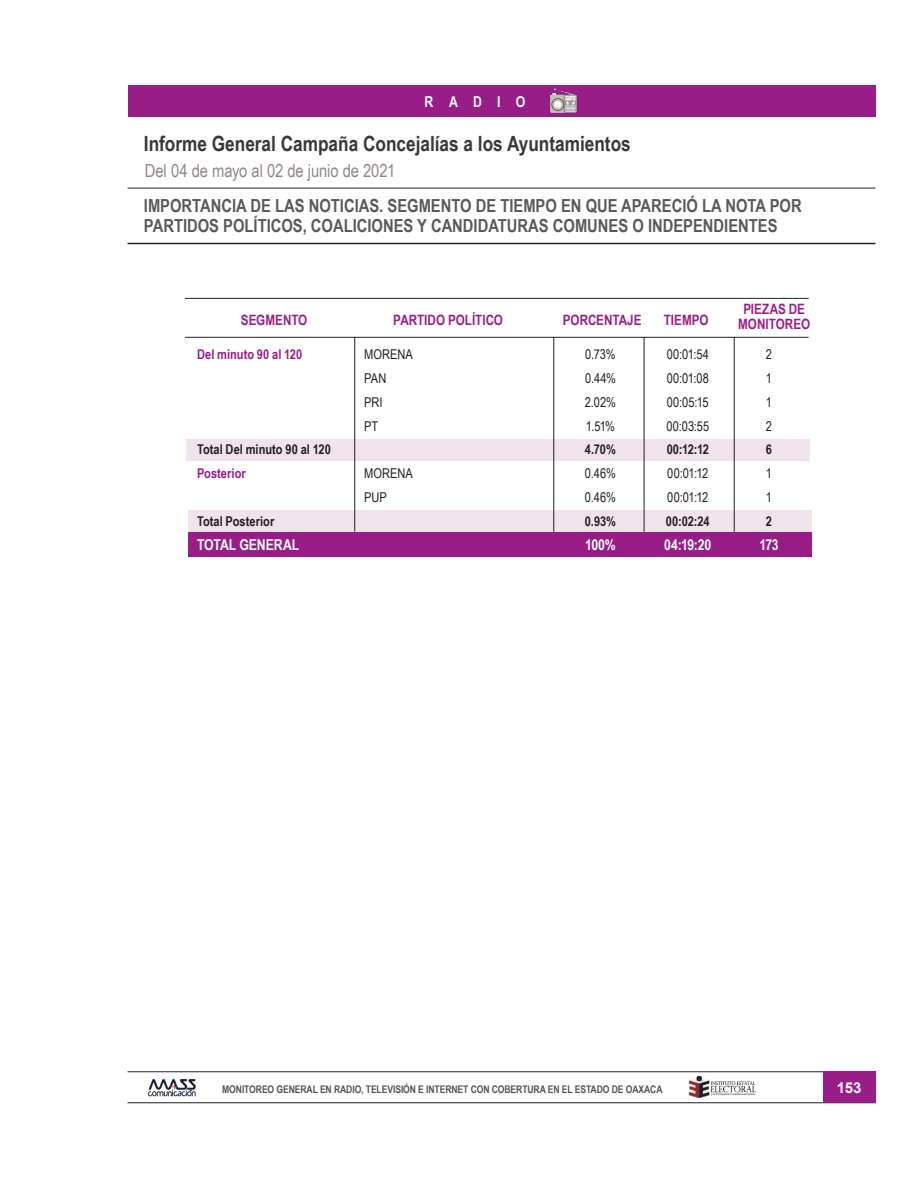
<style>
.page{position:relative;width:918px;height:1188px;background:#fff}
.page>*{position:absolute;margin:0;border:0;box-sizing:border-box;transform-origin:0 0}
.INFORME_SEMANAL{font:700 21px "Arial Narrow";color:#36393c}
.TITULOS_DE_CONTENIDO{font:700 18px/19.5px "Arial Narrow";color:#575a5b}
.t1{font:18px "Arial Narrow";letter-spacing:-.005em;color:#908785}
.TABLAS2_BLANCO{font:700 15px "Arial Narrow";letter-spacing:-.005em;color:#fff}
.RADIO_TV_INTERNET{font:700 15px "Arial Narrow";letter-spacing:1.01em;color:#fff}
.t2{font:700 15px "Arial";color:#fff}
.TITULITO_TABLA_CUADR{font:700 14.25px "Arial Narrow";color:#991d86}
.TABLAS_1{font:13.5px "Arial Narrow";letter-spacing:.005em;color:#231f20}
.TABLAS_1-2{font:700 13.5px "Arial Narrow";color:#231f20}
.TABLAS_1-3{font:700 13.5px "Arial Narrow";color:#991d86}
.t3{font:700 10.5px "Arial Narrow";letter-spacing:-.01em;color:#515456}
</style>
<div class="page">
<hr style="left:128px;top:1072px;width:747px;height:1px;background:#231f20">
<hr style="left:128px;top:1103px;width:747px;height:1px;background:#231f20">
<div style="left:823px;top:1072px;width:52px;height:31px;background:#991d86"></div>
<img style="left:147px;top:1079px;width:49px;height:18px">
<img style="left:688px;top:1077px;width:67px;height:22px">
<hr style="left:128px;top:243px;width:747px;height:1px;background:#231f20">
<hr style="left:128px;top:188px;width:747px;height:1px;background:#231f20">
<div style="left:186px;top:439px;width:624px;height:21px;background:#f0e3ee"></div>
<hr style="left:185px;top:298px;width:624px;height:1px;background:#231f20">
<hr style="left:185px;top:337px;width:624px;height:1px;background:#231f20">
<div style="left:128px;top:85px;width:747px;height:31px;background:#991d86"></div>
<img style="left:549px;top:88px;width:29px;height:25px">
<div style="left:188px;top:532px;width:623px;height:25px;background:#991d86"></div>
<div style="left:188px;top:510px;width:623px;height:22px;background:#f0e3ee"></div>
<hr style="left:644px;top:337px;width:1px;height:195px;background:#231f20">
<hr style="left:354px;top:337px;width:1px;height:195px;background:#231f20">
<hr style="left:734px;top:337px;width:1px;height:195px;background:#231f20">
<hr style="left:553px;top:337px;width:1px;height:195px;background:#231f20">
<p class="RADIO_TV_INTERNET" style="left:425px;top:91px;width:102px">RADIO</p>
<p class="INFORME_SEMANAL" style="left:144px;top:128px;width:488px">Informe General Campaña Concejalías a los Ayuntamientos</p>
<p class="t1" style="left:145px;top:158px;width:252px">Del 04 de mayo al 02 de junio de 2021</p>
<p class="TITULOS_DE_CONTENIDO" style="left:144px;top:196px;width:659px">IMPORTANCIA DE LAS NOTICIAS. SEGMENTO DE TIEMPO EN QUE APARECIÓ LA NOTA POR<br>PARTIDOS POLÍTICOS, COALICIONES Y CANDIDATURAS COMUNES O INDEPENDIENTES</p>
<p class="TITULITO_TABLA_CUADR" style="left:241px;top:309px;width:68px">SEGMENTO</p>
<p class="TITULITO_TABLA_CUADR" style="left:393px;top:309px;width:111px">PARTIDO POLÍTICO</p>
<p class="TITULITO_TABLA_CUADR" style="left:563px;top:309px;width:80px">PORCENTAJE</p>
<p class="TITULITO_TABLA_CUADR" style="left:664px;top:309px;width:46px">TIEMPO</p>
<p class="TITULITO_TABLA_CUADR" style="left:743px;top:299px;width:63px">PIEZAS DE</p>
<p class="TITULITO_TABLA_CUADR" style="left:738px;top:314px;width:73px">MONITOREO</p>
<p class="TABLAS_1-3" style="left:197px;top:344px;width:107px">Del minuto 90 al 120</p>
<p class="TABLAS_1" style="left:364px;top:345px;width:50px">MORENA</p>
<p class="TABLAS_1" style="left:585px;top:345px;width:32px">0.73%</p>
<p class="TABLAS_1" style="left:667px;top:345px;width:44px">00:01:54</p>
<p class="TABLAS_1" style="left:766px;top:345px;width:8px">2</p>
<p class="TABLAS_1" style="left:364px;top:368px;width:24px">PAN</p>
<p class="TABLAS_1" style="left:585px;top:368px;width:32px">0.44%</p>
<p class="TABLAS_1" style="left:667px;top:368px;width:44px">00:01:08</p>
<p class="TABLAS_1" style="left:766px;top:368px;width:8px">1</p>
<p class="TABLAS_1" style="left:364px;top:392px;width:20px">PRI</p>
<p class="TABLAS_1" style="left:585px;top:392px;width:33px">2.02%</p>
<p class="TABLAS_1" style="left:667px;top:392px;width:43px">00:05:15</p>
<p class="TABLAS_1" style="left:766px;top:392px;width:8px">1</p>
<p class="TABLAS_1" style="left:364px;top:416px;width:16px">PT</p>
<p class="TABLAS_1" style="left:586px;top:416px;width:31px">1.51%</p>
<p class="TABLAS_1" style="left:666px;top:416px;width:44px">00:03:55</p>
<p class="TABLAS_1" style="left:766px;top:416px;width:8px">2</p>
<p class="TABLAS_1-2" style="left:197px;top:440px;width:135px">Total Del minuto 90 al 120</p>
<p class="TABLAS_1-2" style="left:585px;top:440px;width:32px">4.70%</p>
<p class="TABLAS_1-2" style="left:667px;top:440px;width:44px">00:12:12</p>
<p class="TABLAS_1-2" style="left:766px;top:440px;width:8px">6</p>
<p class="TABLAS_1-3" style="left:197px;top:463px;width:50px">Posterior</p>
<p class="TABLAS_1" style="left:364px;top:464px;width:50px">MORENA</p>
<p class="TABLAS_1" style="left:585px;top:464px;width:33px">0.46%</p>
<p class="TABLAS_1" style="left:667px;top:464px;width:43px">00:01:12</p>
<p class="TABLAS_1" style="left:766px;top:464px;width:8px">1</p>
<p class="TABLAS_1" style="left:364px;top:487px;width:24px">PUP</p>
<p class="TABLAS_1" style="left:585px;top:487px;width:33px">0.46%</p>
<p class="TABLAS_1" style="left:667px;top:487px;width:43px">00:01:12</p>
<p class="TABLAS_1" style="left:766px;top:487px;width:8px">1</p>
<p class="TABLAS_1-2" style="left:197px;top:511px;width:79px">Total Posterior</p>
<p class="TABLAS_1-2" style="left:585px;top:511px;width:33px">0.93%</p>
<p class="TABLAS_1-2" style="left:666px;top:511px;width:45px">00:02:24</p>
<p class="TABLAS_1-2" style="left:766px;top:511px;width:8px">2</p>
<p class="TABLAS2_BLANCO" style="left:197px;top:533px;width:104px">TOTAL GENERAL</p>
<p class="TABLAS2_BLANCO" style="left:585px;top:533px;width:32px">100%</p>
<p class="TABLAS2_BLANCO" style="left:664px;top:533px;width:48px">04:19:20</p>
<p class="TABLAS2_BLANCO" style="left:759px;top:533px;width:21px">173</p>
<p class="t3" style="left:222px;top:1081px;width:442px">MONITOREO GENERAL EN RADIO, TELEVISIÓN E INTERNET CON COBERTURA EN EL ESTADO DE OAXACA</p>
<p class="t2" style="left:837px;top:1077px;width:26px">153</p>
</div>
